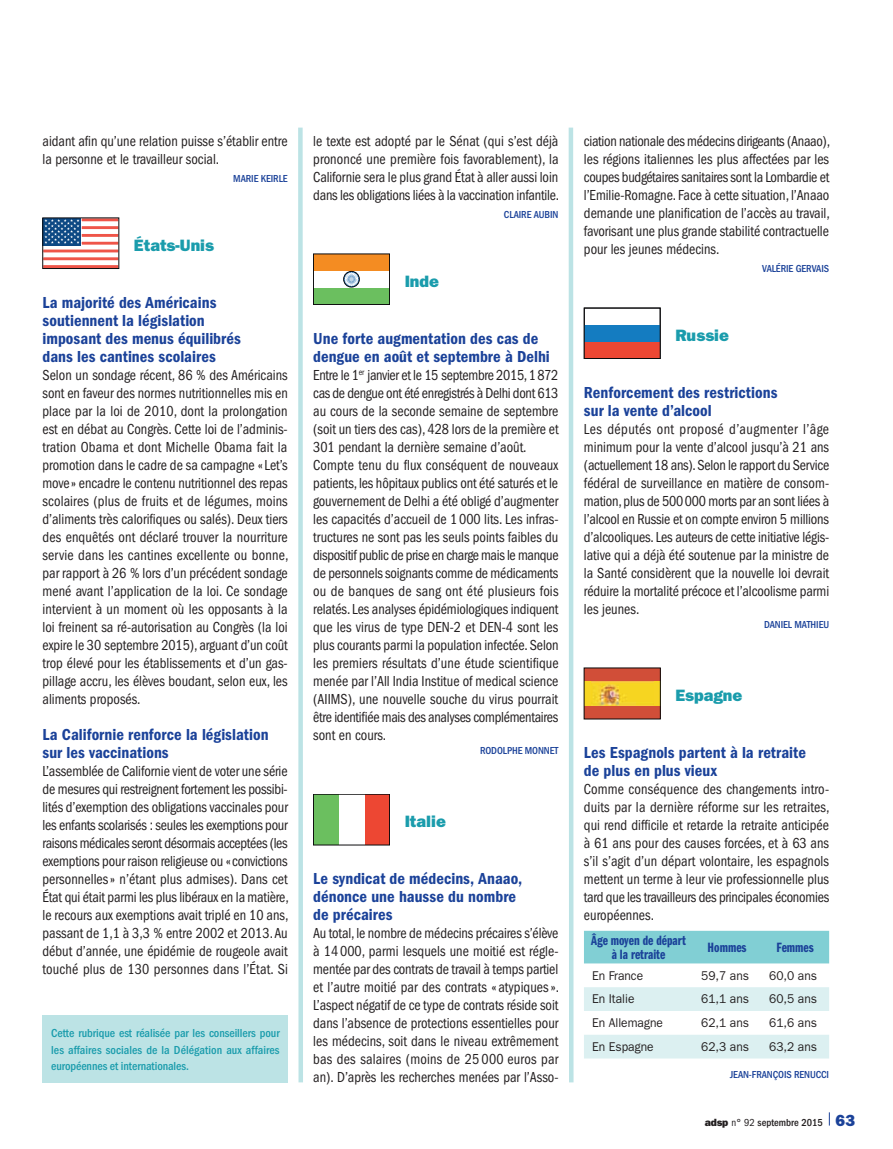
<style>
.page{position:relative;width:893px;height:1149px;background:#fff}
.page>*{position:absolute;margin:0;border:0;box-sizing:border-box;transform-origin:0 0}
.t1{font:16.5px/18px "ITC Franklin Gothic Std Dm Cd";color:#1b4299}
.t2{font:16.5px "ITC Franklin Gothic Std Hvy";color:#1a9cac}
.t3{font:condensed 15px/18px "ITC Franklin Gothic Std";color:#231f20;text-align:justify;scale:.94 1}
.t4{font:13.95px/14.5px "ITC Franklin Gothic Std Dm Cp";color:#1b4299;text-align:center}
.t5{font:12.75px "ITC Franklin Gothic Std";color:#231f20;scale:.94 1}
.t6{font:500 condensed 12px/16.5px "ITC Franklin Gothic Std";letter-spacing:-.005em;color:#1a9cac;text-align:justify}
.t7{font:500 condensed 10.5px "ITC Franklin Gothic Std";letter-spacing:-.005em;color:#1b4299}
.t8{font:500 condensed 10.5px "ITC Franklin Gothic Std";color:#231f20}
.s1{font-family:"ITC Franklin Gothic Std Hvy";font-weight:400;font-stretch:normal}
.s2{font-weight:400}
.s3{font-family:"ITC Franklin Gothic Std Hvy";font-weight:400;font-stretch:normal;font-size:16.2px;color:#1b4299}
</style>
<div class="page">
<svg style="left:829px;top:1112px;width:1px;height:13px"></svg>
<div style="left:81px;top:218px;width:38px;height:4px;border:1px solid #fff"></div>
<div style="left:81px;top:225px;width:38px;height:4px;border:1px solid #fff"></div>
<div style="left:81px;top:233px;width:38px;height:4px;border:1px solid #fff"></div>
<div style="left:81px;top:241px;width:38px;height:4px;border:1px solid #fff"></div>
<div style="left:43px;top:257px;width:76px;height:4px;border:1px solid #fff"></div>
<div style="left:43px;top:264px;width:76px;height:4px;border:1px solid #fff"></div>
<svg style="left:45px;top:220px;width:36px;height:25px"></svg>
<svg style="left:45px;top:220px;width:34px;height:23px"></svg>
<div style="left:313px;top:254px;width:77px;height:17px;background:#f48c22"></div>
<div style="left:313px;top:287px;width:77px;height:17px;background:#6bbf5f"></div>
<div style="left:344px;top:271px;width:15px;height:16px;border:1px solid #0b0b0d;border-radius:50%"></div>
<svg style="left:345px;top:272px;width:13px;height:14px"></svg>
<div style="left:313px;top:254px;width:77px;height:50px;border:1px solid #0b0b0d"></div>
<div style="left:364px;top:794px;width:26px;height:50px;background:#ed4733"></div>
<div style="left:313px;top:794px;width:26px;height:50px;background:#6bbf5f"></div>
<div style="left:313px;top:793px;width:77px;height:51px;border:1px solid #0b0b0d"></div>
<div style="left:584px;top:325px;width:76px;height:16px;background:#147cc1"></div>
<div style="left:584px;top:341px;width:76px;height:17px;background:#ed4733"></div>
<div style="left:584px;top:308px;width:76px;height:50px;border:1px solid #0b0b0d"></div>
<img style="left:590px;top:680px;width:64px;height:25px">
<div style="left:654px;top:676px;width:6px;height:34px;background:#f7d523"></div>
<div style="left:584px;top:676px;width:6px;height:34px;background:#f7d523"></div>
<div style="left:584px;top:667px;width:76px;height:13px;background:#d14e38"></div>
<div style="left:584px;top:705px;width:76px;height:13px;background:#d14e38"></div>
<div style="left:584px;top:930px;width:245px;height:33px;background:#81cfd4"></div>
<svg style="left:584px;top:987px;width:245px;height:71px"></svg>
<div style="left:298px;top:127px;width:5px;height:955px;background:#bce3e5"></div>
<hr style="left:569px;top:128px;width:4px;height:954px;background:#bce3e5">
<div style="left:43px;top:1014px;width:245px;height:68px;background:#bce3e5"></div>
<p class="t3" style="left:43px;top:132px;width:262px">aidant afin qu’une relation puisse s’établir entre la personne et le travailleur social.</p>
<p class="t7" style="left:233px;top:172px;width:56px">MARIE KEIRLE</p>
<p class="t2" style="left:134px;top:235px;width:82px">États-Unis</p>
<p class="t1" style="left:43px;top:293px;width:200px">La majorité des Américains soutiennent la législation imposant des menus équilibrés dans les cantines scolaires</p>
<p class="t3" style="left:43px;top:366px;width:263px">Selon un sondage récent, 86 % des Américains sont en faveur des normes nutritionnelles mis en place par la loi de 2010, dont la prolongation est en débat au Congrès. Cette loi de l’adminis&shy;tration Obama et dont Michelle Obama fait la promotion dans le cadre de sa campagne «Let’s move » encadre le contenu nutritionnel des repas scolaires (plus de fruits et de légumes, moins d’aliments très calorifiques ou salés). Deux tiers des enquêtés ont déclaré trouver la nourriture servie dans les cantines excellente ou bonne, par rapport à 26 % lors d’un précédent sondage mené avant l’application de la loi. Ce sondage intervient à un moment où les opposants à la loi freinent sa ré-autorisation au Congrès (la loi expire le 30 septembre 2015), arguant d’un coût trop élevé pour les établissements et d’un gas&shy;pillage accru, les élèves boudant, selon eux, les aliments proposés.</p>
<p class="t1" style="left:43px;top:725px;width:228px">La Californie renforce la législation sur les vaccinations</p>
<p class="t3" style="left:43px;top:762px;width:263px">L’assemblée de Californie vient de voter une série de mesures qui restreignent fortement les possibi&shy;lités d’exemption des obligations vaccinales pour les enfants scolarisés : seules les exemptions pour raisons médicales seront désormais acceptées (les exemptions pour raison religieuse ou «convictions personnelles» n’étant plus admises). Dans cet État qui était parmi les plus libéraux en la matière, le recours aux exemptions avait triplé en 10 ans, passant de 1,1 à 3,3 % entre 2002 et 2013. Au début d’année, une épidémie de rougeole avait touché plus de 130 personnes dans l’État. Si</p>
<p class="t6" style="left:51px;top:1024px;width:230px">Cette rubrique est réalisée par les conseillers pour les affaires sociales de la Délégation aux affaires européennes et internationales.</p>
<p class="t3" style="left:313px;top:132px;width:263px">le texte est adopté par le Sénat (qui s’est déjà prononcé une première fois favorablement), la Californie sera le plus grand État à aller aussi loin dans les obligations liées à la vaccination infantile.</p>
<p class="t7" style="left:504px;top:208px;width:56px">CLAIRE AUBIN</p>
<p class="t2" style="left:405px;top:271px;width:36px">Inde</p>
<p class="t1" style="left:313px;top:329px;width:238px">Une forte augmentation des cas de dengue en août et septembre à Delhi</p>
<p class="t3" style="left:313px;top:366px;width:263px;text-align:left">Entre le 1<sup>er</sup> janvier et le 15 septembre 2015, 1872 cas de dengue ont été enregistrés à Delhi dont 613 au cours de la seconde semaine de septembre (soit un tiers des cas), 428 lors de la première et 301 pendant la dernière semaine d’août.<br>Compte tenu du flux conséquent de nouveaux patients, les hôpitaux publics ont été saturés et le gouvernement de Delhi a été obligé d’augmenter les capacités d’accueil de 1000 lits. Les infras&shy;tructures ne sont pas les seuls points faibles du dispositif public de prise en charge mais le manque de personnels soignants comme de médicaments ou de banques de sang ont été plusieurs fois relatés. Les analyses épidémiologiques indiquent que les virus de type DEN-2 et DEN-4 sont les plus courants parmi la population infectée. Selon les premiers résultats d’une étude scientifique menée par l’All India Institue of medical science (AIIMS), une nouvelle souche du virus pourrait être identifiée mais des analyses complémentaires sont en cours.</p>
<p class="t7" style="left:480px;top:744px;width:80px">RODOLPHE MONNET</p>
<p class="t2" style="left:405px;top:811px;width:43px">Italie</p>
<p class="t1" style="left:313px;top:869px;width:211px">Le syndicat de médecins, Anaao, dénonce une hausse du nombre de précaires</p>
<p class="t3" style="left:313px;top:924px;width:263px">Au total, le nombre de médecins précaires s’élève à 14 000, parmi lesquels une moitié est régle&shy;mentée par des contrats de travail à temps partiel et l’autre moitié par des contrats « atypiques».<br>L’aspect négatif de ce type de contrats réside soit dans l’absence de protections essentielles pour les médecins, soit dans le niveau extrêmement bas des salaires (moins de 25 000 euros par an). D’après les recherches menées par l’Asso-</p>
<p class="t3" style="left:584px;top:132px;width:263px">ciation nationale des médecins dirigeants (Anaao), les régions italiennes les plus affectées par les coupes budgétaires sanitaires sont la Lombardie et l’Emilie-Romagne. Face à cette situation, l’Anaao demande une planification de l’accès au travail, favorisant une plus grande stabilité contractuelle pour les jeunes médecins.</p>
<p class="t7" style="left:762px;top:262px;width:69px">VALÉRIE GERVAIS</p>
<p class="t2" style="left:675px;top:325px;width:55px">Russie</p>
<p class="t1" style="left:584px;top:383px;width:195px">Renforcement des restrictions sur la vente d’alcool</p>
<p class="t3" style="left:584px;top:420px;width:262px">Les députés ont proposé d’augmenter l’âge minimum pour la vente d’alcool jusqu’à 21 ans (actuellement 18 ans). Selon le rapport du Service fédéral de surveillance en matière de consom&shy;mation, plus de 500000 morts par an sont liées à l’alcool en Russie et on compte environ 5 millions d’alcooliques. Les auteurs de cette initiative légis&shy;lative qui a déjà été soutenue par la ministre de la Santé considèrent que la nouvelle loi devrait réduire la mortalité précoce et l’alcoolisme parmi les jeunes.</p>
<p class="t7" style="left:764px;top:618px;width:66px">DANIEL MATHIEU</p>
<p class="t2" style="left:675px;top:685px;width:68px">Espagne</p>
<p class="t1" style="left:584px;top:743px;width:223px">Les Espagnols partent à la retraite de plus en plus vieux</p>
<p class="t3" style="left:584px;top:780px;width:263px">Comme conséquence des changements intro&shy;duits par la dernière réforme sur les retraites, qui rend difficile et retarde la retraite anticipée à 61 ans pour des causes forcées, et à 63 ans s’il s’agit d’un départ volontaire, les espagnols mettent un terme à leur vie professionnelle plus tard que les travailleurs des principales économies européennes.</p>
<p class="t4" style="left:591px;top:932px;width:96px">Âge moyen de départ à la retraite</p>
<p class="t4" style="left:708px;top:939px;width:40px">Hommes</p>
<p class="t4" style="left:776px;top:939px;width:39px">Femmes</p>
<p class="t5" style="left:592px;top:967px;width:56px">En France</p>
<p class="t5" style="left:701px;top:967px;width:52px">59,7 ans</p>
<p class="t5" style="left:769px;top:967px;width:52px">60,0 ans</p>
<p class="t5" style="left:592px;top:991px;width:47px">En Italie</p>
<p class="t5" style="left:701px;top:991px;width:52px">61,1 ans</p>
<p class="t5" style="left:769px;top:991px;width:52px">60,5 ans</p>
<p class="t5" style="left:592px;top:1015px;width:77px">En Allemagne</p>
<p class="t5" style="left:701px;top:1015px;width:52px">62,1 ans</p>
<p class="t5" style="left:769px;top:1015px;width:52px">61,6 ans</p>
<p class="t5" style="left:592px;top:1038px;width:67px">En Espagne</p>
<p class="t5" style="left:701px;top:1038px;width:52px">62,3 ans</p>
<p class="t5" style="left:769px;top:1038px;width:52px">63,2 ans</p>
<p class="t7" style="left:730px;top:1068px;width:100px">JEAN-FRANÇOIS RENUCCI</p>
<p class="t8" style="left:705px;top:1115px;width:152px"><span class="s1">adsp</span> <span class="s2">n° 92</span> septembre 2015 <span class="s3">63</span></p>
</div>
